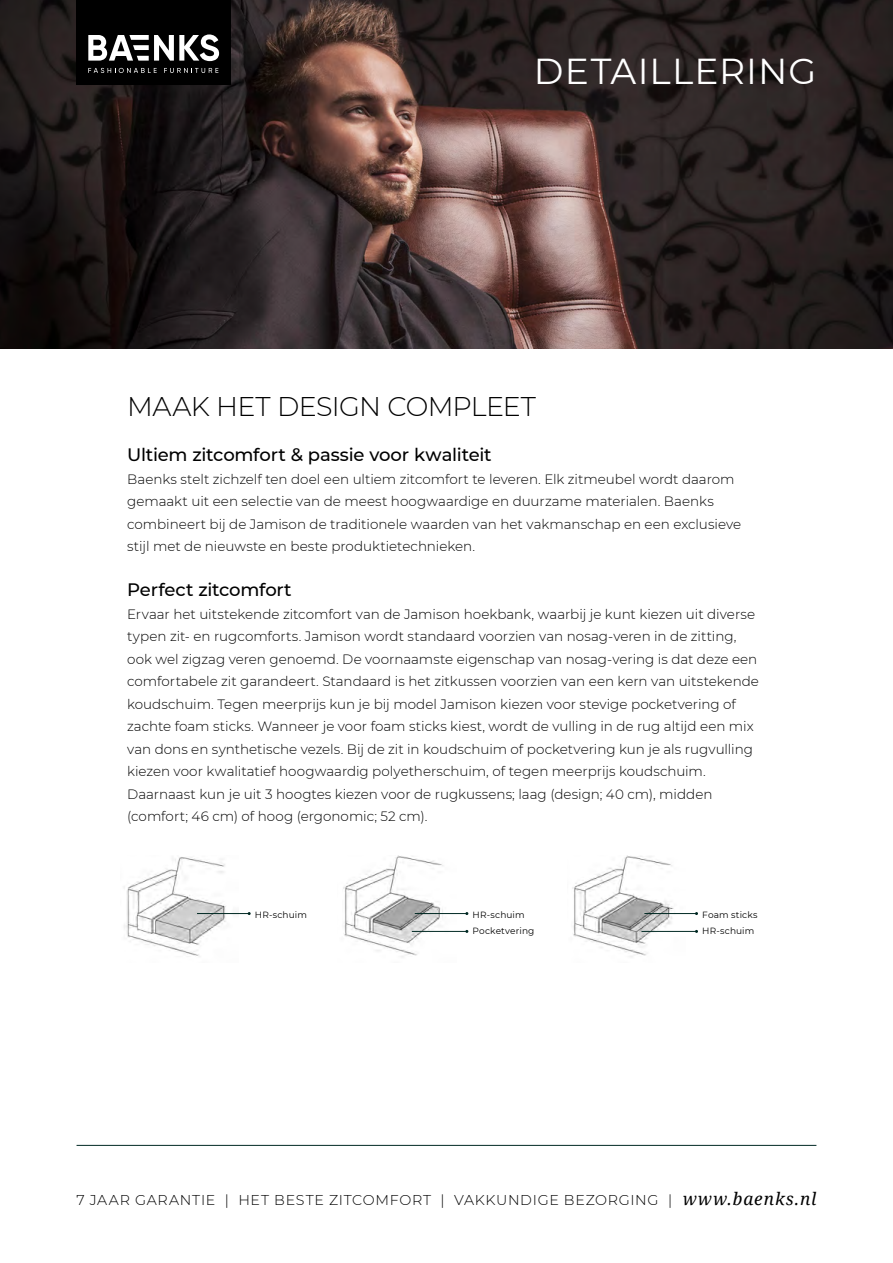
<style>
.page{position:relative;width:893px;height:1263px;background:#fff}
.page>*{position:absolute;margin:0;border:0;box-sizing:border-box;transform-origin:0 0}
.t1{font:36px "Montserrat";letter-spacing:.035em;color:#fff}
.t2{font:300 27px "Montserrat";letter-spacing:-.025em;color:#000}
.t3{font:500 18px "Montserrat";letter-spacing:-.01em;color:#000}
.t4{font:300 14.25px "Montserrat";letter-spacing:.05em;color:#000}
.t5{font:300 13.5px/22.5px "Montserrat";color:#000}
.t6{font:9px/16.5px "Montserrat";letter-spacing:.015em;color:#000}
.s1{font-family:"Noto Serif";font-weight:400;font-style:italic;font-size:17.25px}
</style>
<div class="page">
<hr style="left:77px;top:1145px;width:739px;height:1px;background:#002923">
<img style="left:0;top:0;width:893px;height:349px">
<img style="left:124px;top:857px;width:114px;height:100px">
<hr style="left:197px;top:913px;width:52px;height:1px;background:#002923">
<img style="left:343px;top:855px;width:113px;height:102px">
<hr style="left:412px;top:931px;width:55px;height:1px;background:#002923">
<hr style="left:415px;top:913px;width:52px;height:1px;background:#002923">
<img style="left:572px;top:855px;width:114px;height:102px">
<hr style="left:641px;top:931px;width:55px;height:1px;background:#002923">
<hr style="left:644px;top:913px;width:52px;height:1px;background:#002923">
<div style="left:77px;top:0;width:154px;height:85px;background:#000"></div>
<svg style="left:88px;top:34px;width:131px;height:39px"></svg>
<h1 class="t1" style="left:534px;top:47px;width:284px">DETAILLERING</h1>
<h2 class="t2" style="left:127px;top:388px;width:410px">MAAK HET DESIGN COMPLEET</h2>
<h3 class="t3" style="left:127px;top:442px;width:366px">Ultiem zitcomfort &amp; passie voor kwaliteit</h3>
<p class="t5" style="left:127px;top:467px;width:616px">Baenks stelt zichzelf ten doel een ultiem zitcomfort te leveren. Elk zitmeubel wordt daarom gemaakt uit een selectie van de meest hoogwaardige en duurzame materialen. Baenks combineert bij de Jamison de traditionele waarden van het vakmanschap en een exclusieve stijl met de nieuwste en beste produktietechnieken.</p>
<h3 class="t3" style="left:127px;top:577px;width:166px">Perfect zitcomfort</h3>
<p class="t5" style="left:127px;top:602px;width:633px">Ervaar het uitstekende zitcomfort van de Jamison hoekbank, waarbij je kunt kiezen uit diverse typen zit- en rugcomforts. Jamison wordt standaard voorzien van nosag-veren in de zitting, ook wel zigzag veren genoemd. De voornaamste eigenschap van nosag-vering is dat deze een comfortabele zit garandeert. Standaard is het zitkussen voorzien van een kern van uitstekende koudschuim. Tegen meerprijs kun je bij model Jamison kiezen voor stevige pocketvering of zachte foam sticks. Wanneer je voor foam sticks kiest, wordt de vulling in de rug altijd een mix van dons en synthetische vezels. Bij de zit in koudschuim of pocketvering kun je als rugvulling kiezen voor kwalitatief hoogwaardig polyetherschuim, of tegen meerprijs koudschuim.<br>Daarnaast kun je uit 3 hoogtes kiezen voor de rugkussens; laag (design; 40 cm), midden (comfort; 46 cm) of hoog (ergonomic; 52 cm).</p>
<p class="t6" style="left:255px;top:906px;width:54px">HR-schuim</p>
<p class="t6" style="left:473px;top:906px;width:63px">HR-schuim<br>Pocketvering</p>
<p class="t6" style="left:702px;top:906px;width:57px">Foam sticks<br>HR-schuim</p>
<p class="t4" style="left:76px;top:1190px;width:741px">7 JAAR GARANTIE | HET BESTE ZITCOMFORT | VAKKUNDIGE BEZORGING | <span class="s1">www.baenks.nl</span></p>
</div>
